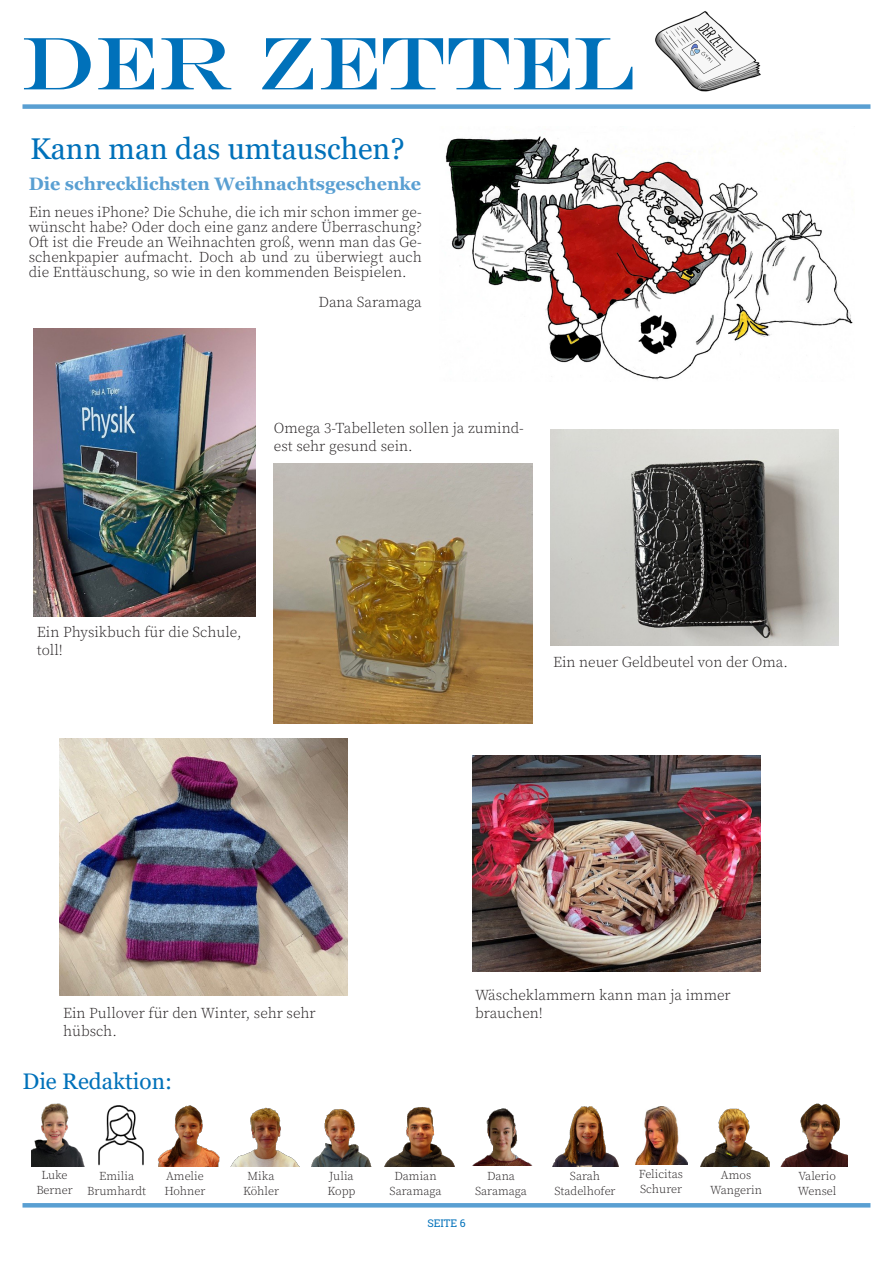
<style>
.page{position:relative;width:893px;height:1263px;background:#fff}
.page>*{position:absolute;margin:0;border:0;box-sizing:border-box;transform-origin:0 0}
.Untertitel_Zeitschrift___Gelb{font:75px "Engravers";color:#0071ba}
.Untertitel_Zeitschrift___Gelb-2{font:30px "Georgia";color:#0071ba}
.Untertitel_Zeitschrift___Gelb-3{font:22.5px "Georgia";color:#0071ba}
.Untertitel_Zeitschrift___Gelb-4{font:700 18px "Georgia";color:#599fd2}
.Textkörper{font:300 15px/15px "Source Serif Pro";color:#231f20}
.Textkörper-2{font:300 12px "Source Serif Pro";color:#231f20}
.Seitenzahl{font:10.5px "Roboto Slab";color:#0071ba}
</style>
<div class="page">
<div style="left:22px;top:104px;width:848px;height:5px;background:#599fd2"></div>
<hr style="left:22px;top:1203px;width:848px;height:4px;background:#599fd2">
<img style="left:32px;top:1103px;width:53px;height:63px">
<img style="left:158px;top:1105px;width:62px;height:61px">
<img style="left:231px;top:1107px;width:64px;height:59px">
<img style="left:295px;top:1109px;width:76px;height:57px">
<img style="left:384px;top:1107px;width:64px;height:59px">
<img style="left:448px;top:1108px;width:85px;height:58px">
<img style="left:552px;top:1106px;width:67px;height:60px">
<img style="left:700px;top:1108px;width:69px;height:58px">
<img style="left:781px;top:1103px;width:67px;height:63px">
<img style="left:635px;top:1106px;width:52px;height:59px">
<img style="left:98px;top:1105px;width:46px;height:61px">
<img style="left:273px;top:464px;width:259px;height:259px">
<img style="left:550px;top:429px;width:288px;height:216px">
<img style="left:34px;top:329px;width:221px;height:288px">
<img style="left:59px;top:738px;width:288px;height:257px">
<img style="left:472px;top:756px;width:288px;height:216px">
<img style="left:445px;top:136px;width:408px;height:245px">
<img style="left:655px;top:11px;width:106px;height:81px">
<p class="Untertitel_Zeitschrift___Gelb" style="left:21px;top:19px;width:615px">DER ZETTEL</p>
<p class="Untertitel_Zeitschrift___Gelb-2" style="left:30px;top:131px;width:376px">Kann man das umtauschen?</p>
<p class="Untertitel_Zeitschrift___Gelb-4" style="left:29px;top:172px;width:394px">Die schrecklichsten Weihnachtsgeschenke</p>
<p class="Textkörper" style="left:29px;top:205px;width:395px;text-align:justify">Ein neues iPhone? Die Schuhe, die ich mir schon immer ge&shy;wünscht habe? Oder doch eine ganz andere Überraschung?<br>Oft ist die Freude an Weihnachten groß, wenn man das Ge&shy;schenkpapier aufmacht. Doch ab und zu überwiegt auch die Enttäuschung, so wie in den kommenden Beispielen.</p>
<p class="Textkörper" style="left:318px;top:295px;width:105px">Dana Saramaga</p>
<p class="Textkörper" style="left:274px;top:419px;width:251px;line-height:18px">Omega 3-Tabelleten sollen ja zumind&shy;est sehr gesund sein.</p>
<p class="Textkörper" style="left:37px;top:623px;width:206px;line-height:18px">Ein Physikbuch für die Schule, toll!</p>
<p class="Textkörper" style="left:553px;top:655px;width:236px">Ein neuer Geldbeutel von der Oma.</p>
<p class="Textkörper" style="left:63px;top:1004px;width:254px;line-height:18px">Ein Pullover für den Winter, sehr sehr hübsch.</p>
<p class="Untertitel_Zeitschrift___Gelb-3" style="left:22px;top:1068px;width:151px">Die Redaktion:</p>
<p class="Textkörper-2" style="left:41px;top:1168px;width:28px">Luke</p>
<p class="Textkörper-2" style="left:36px;top:1183px;width:38px">Berner</p>
<p class="Textkörper-2" style="left:99px;top:1168px;width:36px">Emilia</p>
<p class="Textkörper-2" style="left:87px;top:1183px;width:60px">Brumhardt</p>
<p class="Textkörper-2" style="left:166px;top:1168px;width:39px">Amelie</p>
<p class="Textkörper-2" style="left:164px;top:1183px;width:43px">Hohner</p>
<p class="Textkörper-2" style="left:247px;top:1168px;width:28px">Mika</p>
<p class="Textkörper-2" style="left:243px;top:1183px;width:37px">Köhler</p>
<p class="Textkörper-2" style="left:329px;top:1168px;width:26px">Julia</p>
<p class="Textkörper-2" style="left:327px;top:1183px;width:29px">Kopp</p>
<p class="Textkörper" style="left:475px;top:986px;width:257px;line-height:18px">Wäscheklammern kann man ja immer brauchen!</p>
<p class="Textkörper-2" style="left:394px;top:1168px;width:44px">Damian</p>
<p class="Textkörper-2" style="left:390px;top:1183px;width:53px">Saramaga</p>
<p class="Seitenzahl" style="left:427px;top:1216px;width:40px">SEITE 6</p>
<p class="Textkörper-2" style="left:487px;top:1168px;width:29px">Dana</p>
<p class="Textkörper-2" style="left:475px;top:1183px;width:53px">Saramaga</p>
<p class="Textkörper-2" style="left:570px;top:1168px;width:32px">Sarah</p>
<p class="Textkörper-2" style="left:554px;top:1183px;width:63px">Stadelhofer</p>
<p class="Textkörper-2" style="left:639px;top:1166px;width:46px">Felicitas</p>
<p class="Textkörper-2" style="left:640px;top:1181px;width:43px">Schurer</p>
<p class="Textkörper-2" style="left:721px;top:1168px;width:32px">Amos</p>
<p class="Textkörper-2" style="left:710px;top:1183px;width:53px">Wangerin</p>
<p class="Textkörper-2" style="left:798px;top:1168px;width:39px">Valerio</p>
<p class="Textkörper-2" style="left:798px;top:1183px;width:40px">Wensel</p>
</div>
